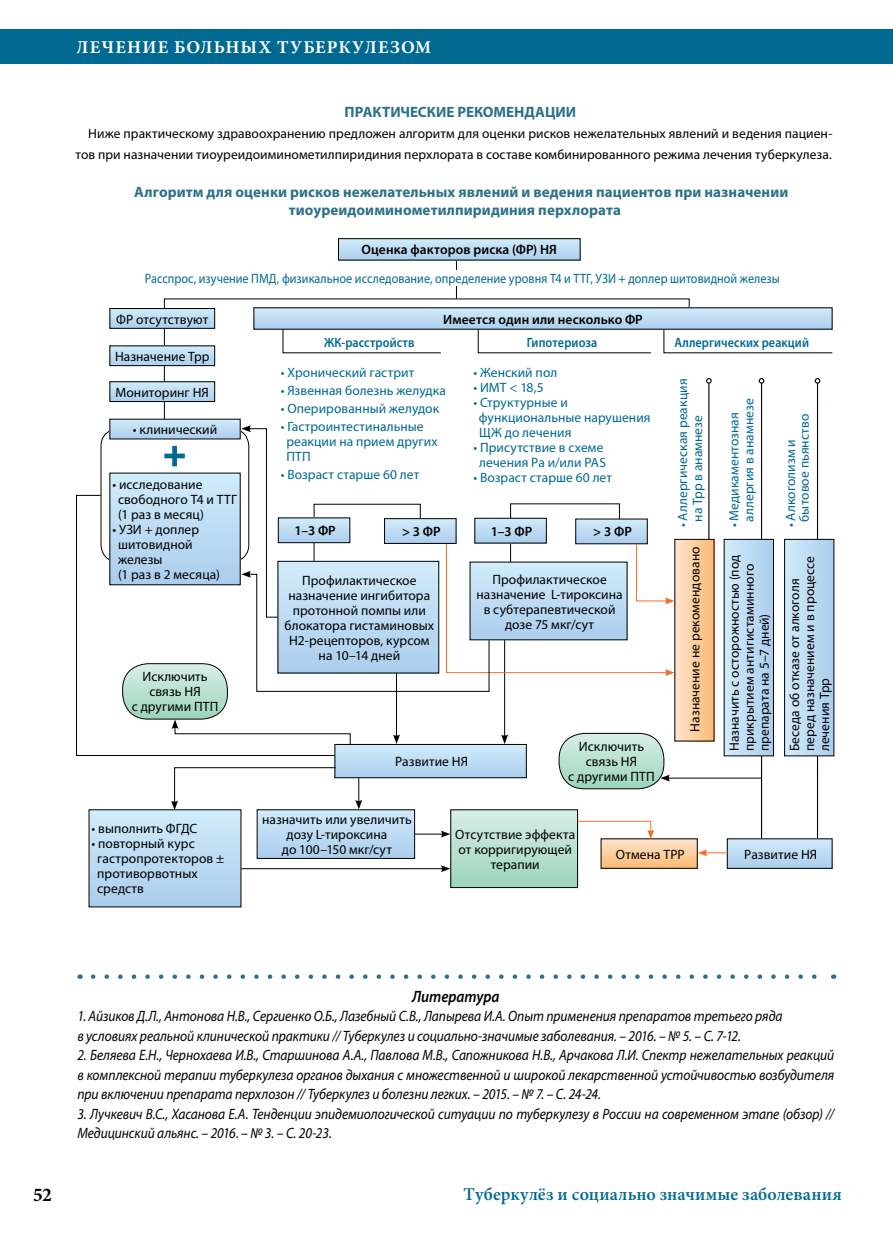
<style>
.page{position:relative;width:893px;height:1234px;background:#fff}
.page>*{position:absolute;margin:0;border:0;box-sizing:border-box;transform-origin:0 0}
.t1{font:700 19.5px "Minion Pro";color:#000}
.t2{font:600 18px "Minion Pro";letter-spacing:.01em;color:#006991}
.t3{font:700 18px "Minion Pro";letter-spacing:.065em;color:#fff}
.t4{font:italic 600 16.5px "Myriad Pro";letter-spacing:-.005em;color:#000;scale:.9 1}
.t5{font:italic 15px/19.5px "Myriad Pro";letter-spacing:-.005em;color:#000;scale:.9 1}
.t6{font:700 15px/18px "Myriad Pro";letter-spacing:.005em;color:#2d718a}
.t7{font:13.5px/15px "Myriad Pro";letter-spacing:.005em;color:#000;text-align:center}
.t8{font:13.5px/15px "Myriad Pro";letter-spacing:.005em;color:#006991}
.t9{font:13.5px "Myriad Pro";letter-spacing:.005em;color:#006991;scale:.9 1}
.t10{font:600 13.5px "Myriad Pro";letter-spacing:.005em;color:#000}
.t11{font:600 13.5px "Myriad Pro";letter-spacing:.01em;color:#006991;scale:.9 1}
</style>
<div class="page">
<div style="left:0;top:30px;width:893px;height:34px;background:#006991"></div>
<hr style="left:817px;top:383px;width:1px;height:468px;background:#000">
<svg style="left:815px;top:378px;width:5px;height:5px"></svg>
<hr style="left:761px;top:383px;width:1px;height:468px;background:#000">
<svg style="left:759px;top:378px;width:5px;height:5px"></svg>
<hr style="left:708px;top:383px;width:1px;height:357px;background:#000">
<svg style="left:706px;top:378px;width:6px;height:5px"></svg>
<hr style="left:456px;top:260px;width:1px;height:38px;background:#000">
<svg style="left:164px;top:298px;width:526px;height:121px"></svg>
<div style="left:338px;top:239px;width:242px;height:21px;background:linear-gradient(to right,#bfdcf4,#bfdcf4)"></div>
<div style="left:338px;top:238px;width:242px;height:22px;border:1px solid #000"></div>
<svg style="left:255px;top:309px;width:575px;height:18px;background:#bfddf4"></svg>
<div style="left:110px;top:308px;width:105px;height:20px;background:linear-gradient(to right,#c1def4,#c1def4)"></div>
<div style="left:109px;top:308px;width:106px;height:20px;border:1px solid #000"></div>
<div style="left:110px;top:346px;width:105px;height:19px;background:linear-gradient(to right,#bfddf4,#bfddf4)"></div>
<div style="left:109px;top:345px;width:106px;height:21px;border:1px solid #000"></div>
<div style="left:110px;top:381px;width:105px;height:20px;background:linear-gradient(to bottom,#d2ecfb,#b0d1ee)"></div>
<div style="left:109px;top:381px;width:106px;height:21px;border:1px solid #000"></div>
<svg style="left:111px;top:421px;width:128px;height:16px"></svg>
<div style="left:89px;top:809px;width:152px;height:97px;background:linear-gradient(to bottom,#d2ecfb,#abcded)"></div>
<div style="left:257px;top:809px;width:158px;height:49px;background:linear-gradient(to bottom,#d2ecfb,#accded)"></div>
<div style="left:451px;top:809px;width:127px;height:78px;background:linear-gradient(to bottom,#d9eee8,#9dd5bc)"></div>
<svg style="left:603px;top:840px;width:93px;height:26px;background:#fdd0a2"></svg>
<svg style="left:729px;top:840px;width:101px;height:26px;background:#bfddf4"></svg>
<div style="left:133px;top:270px;width:657px;height:16px;background:#fff"></div>
<div style="left:675px;top:539px;width:39px;height:202px;background:linear-gradient(to right,#ffe4ce,#fcba73)"></div>
<div style="left:724px;top:539px;width:49px;height:216px;background:linear-gradient(to right,#d2ecfb,#accded)"></div>
<div style="left:724px;top:539px;width:50px;height:217px;border:1px solid #000"></div>
<div style="left:785px;top:539px;width:49px;height:216px;background:linear-gradient(to right,#d1ecfb,#abcdec)"></div>
<div style="left:784px;top:539px;width:50px;height:217px;border:1px solid #000"></div>
<svg style="left:76px;top:494px;width:47px;height:262px"></svg>
<svg style="left:415px;top:830px;width:35px;height:7px"></svg>
<hr style="left:241px;top:868px;width:202px;height:1px;background:#000">
<svg style="left:441px;top:865px;width:9px;height:7px"></svg>
<svg style="left:577px;top:820px;width:77px;height:19px"></svg>
<svg style="left:698px;top:849px;width:30px;height:7px"></svg>
<hr style="left:667px;top:777px;width:94px;height:1px;background:#000">
<svg style="left:123px;top:425px;width:551px;height:385px"></svg>
<svg style="left:282px;top:329px;width:160px;height:24px"></svg>
<svg style="left:477px;top:329px;width:175px;height:24px"></svg>
<svg style="left:663px;top:329px;width:170px;height:24px"></svg>
<svg style="left:93px;top:974px;width:724px;height:4px"></svg>
<h2 class="t3" style="left:77px;top:35px;width:356px">ЛЕЧЕНИЕ БОЛЬНЫХ ТУБЕРКУЛЕЗОМ</h2>
<p class="t6" style="left:345px;top:102px;width:233px">ПРАКТИЧЕСКИЕ РЕКОМЕНДАЦИИ</p>
<p class="t7" style="left:76px;top:123px;width:758px;line-height:21px;text-align:right">Ниже практическому здравоохранению предложен алгоритм для оценки рисков нежелательных явлений и ведения пациен&shy;тов при назначении тиоуреидоиминометилпиридиния перхлората в составе комбинированного режима лечения туберкулеза.</p>
<p class="t6" style="left:289px;top:182px;width:501px;text-indent:-155px">Алгоритм для оценки рисков нежелательных явлений и ведения пациентов при назначении тиоуреидоиминометилпиридиния перхлората</p>
<p class="t10" style="left:362px;top:241px;width:197px">Оценка факторов риска (ФР) НЯ</p>
<p class="t9" style="left:145px;top:270px;width:707px">Расспрос, изучение ПМД, физикальное исследование, определение уровня Т4 и ТТГ, УЗИ + доплер шитовидной железы</p>
<p class="t7" style="left:116px;top:311px;width:94px">ФР отсутствуют</p>
<p class="t10" style="left:443px;top:310px;width:201px">Имеется один или несколько ФР</p>
<p class="t7" style="left:115px;top:348px;width:96px">Назначение Трр</p>
<p class="t7" style="left:116px;top:384px;width:95px">Мониторинг НЯ</p>
<p class="t7" style="left:133px;top:422px;width:86px">• клинический</p>
<p class="t11" style="left:324px;top:334px;width:102px">ЖК-расстройств</p>
<p class="t8" style="left:281px;top:365px;width:135px">• Хронический гастрит</p>
<p class="t8" style="left:281px;top:383px;width:167px">• Язвенная болезнь желудка</p>
<p class="t8" style="left:281px;top:401px;width:160px">• Оперированный желудок</p>
<p class="t8" style="left:286px;top:419px;width:153px;text-indent:-6px">• Гастроинтестинальные реакции на прием других<br>ПТП</p>
<p class="t8" style="left:281px;top:467px;width:140px">• Возраст старше 60 лет</p>
<p class="t11" style="left:527px;top:334px;width:80px">Гипотериоза</p>
<p class="t8" style="left:473px;top:365px;width:85px">• Женский пол</p>
<p class="t8" style="left:473px;top:380px;width:72px">• ИМТ &lt; 18,5</p>
<p class="t8" style="left:479px;top:395px;width:173px;text-indent:-6px">• Структурные и функциональные нарушения<br>ЩЖ до лечения</p>
<p class="t8" style="left:473px;top:440px;width:134px;text-align:center">• Присутствие в схеме лечения Ра и/или PAS</p>
<p class="t8" style="left:473px;top:470px;width:140px">• Возраст старше 60 лет</p>
<p class="t7" style="left:118px;top:476px;width:120px;text-align:left;text-indent:-6px">• исследование свободного Т4 и ТТГ (1 раз в месяц)</p>
<p class="t7" style="left:118px;top:521px;width:103px;text-align:left;text-indent:-6px">• УЗИ + доплер шитовидной железы<br>(1 раз в 2 месяца)</p>
<p class="t10" style="left:294px;top:522px;width:43px">1–3 ФР</p>
<p class="t10" style="left:402px;top:523px;width:40px">&gt; 3 ФР</p>
<p class="t10" style="left:491px;top:522px;width:43px">1–3 ФР</p>
<p class="t10" style="left:593px;top:523px;width:40px">&gt; 3 ФР</p>
<p class="t7" style="left:285px;top:572px;width:151px">Профилактическое назначение ингибитора протонной помпы или блокатора гистаминовых<br>Н2-рецепторов, курсом на 10–14 дней</p>
<p class="t7" style="left:476px;top:571px;width:148px">Профилактическое назначение L-тироксина в субтерапевтической дозе 75 мкг/сут</p>
<p class="t7" style="left:132px;top:669px;width:88px">Исключить связь НЯ<br>с другими ПТП</p>
<p class="t7" style="left:395px;top:753px;width:74px">Развитие НЯ</p>
<p class="t7" style="left:568px;top:738px;width:88px">Исключить связь НЯ<br>с другими ПТП</p>
<p class="t11" style="left:674px;top:334px;width:151px">Аллергических реакций</p>
<p class="t8" style="left:675px;top:521px;width:145px;text-indent:-6px;rotate:-90deg">• Аллергическая реакция на Трр в анамнезе</p>
<p class="t7" style="left:687px;top:731px;width:186px;rotate:-90deg">Назначение не рекомендовано</p>
<p class="t7" style="left:727px;top:751px;width:198px;text-align:left;rotate:-90deg">Назначить с осторожностью (под прикрытием антигистаминного препарата на 5–7 дней)</p>
<p class="t7" style="left:787px;top:751px;width:197px;text-align:left;rotate:-90deg">Беседа об отказе от алкоголя перед назначением и в процессе лечения Трр</p>
<p class="t8" style="left:726px;top:521px;width:125px;text-indent:-6px;rotate:-90deg">• Медикаментозная аллергия в анамнезе</p>
<p class="t8" style="left:784px;top:521px;width:109px;line-height:13.5px;text-indent:-6px;rotate:-90deg">• Алкоголизм и бытовое пьянство</p>
<p class="t7" style="left:92px;top:821px;width:107px">• выполнить ФГДС</p>
<p class="t7" style="left:97px;top:836px;width:128px;text-align:left;text-indent:-6px">• повторный курс гастропротекторов ± противорвотных средств</p>
<p class="t7" style="left:262px;top:811px;width:151px">назначить или увеличить дозу L-тироксина<br>до 100–150 мкг/сут</p>
<p class="t7" style="left:455px;top:826px;width:121px">Отсутствие эффекта от корригирующей терапии</p>
<p class="t7" style="left:616px;top:846px;width:70px">Отмена ТРР</p>
<p class="t7" style="left:744px;top:846px;width:74px">Развитие НЯ</p>
<p class="t4" style="left:412px;top:985px;width:99px">Литература</p>
<p class="t5" style="left:77px;top:1005px;width:785px">1. Айзиков Д.Л., Антонова Н.В., Сергиенко О.Б., Лазебный С.В., Лапырева И.А. Опыт применения препаратов третьего ряда в условиях реальной клинической практики // Туберкулез и социально-значимые заболевания. – 2016. – № 5. – С. 7-12.</p>
<p class="t5" style="left:77px;top:1044px;width:842px;text-align:justify">2. Беляева Е.Н., Чернохаева И.В., Старшинова А.А., Павлова М.В., Сапожникова Н.В., Арчакова Л.И. Спектр нежелательных реакций в комплексной терапии туберкулеза органов дыхания с множественной и широкой лекарственной устойчивостью возбудителя при включении препарата перхлозон // Туберкулез и болезни легких. – 2015. – № 7. – С. 24-24.</p>
<p class="t5" style="left:77px;top:1103px;width:842px">3. Лучкевич В.С., Хасанова Е.А. Тенденции эпидемиологической ситуации по туберкулезу в России на современном этапе (обзор) //<br>Медицинский альянс. – 2016. – № 3. – С. 20-23.</p>
<h1 class="t1" style="left:33px;top:1180px;width:20px">52</h1>
<h2 class="t2" style="left:463px;top:1181px;width:380px">Туберкулёз и социально значимые заболевания</h2>
</div>
